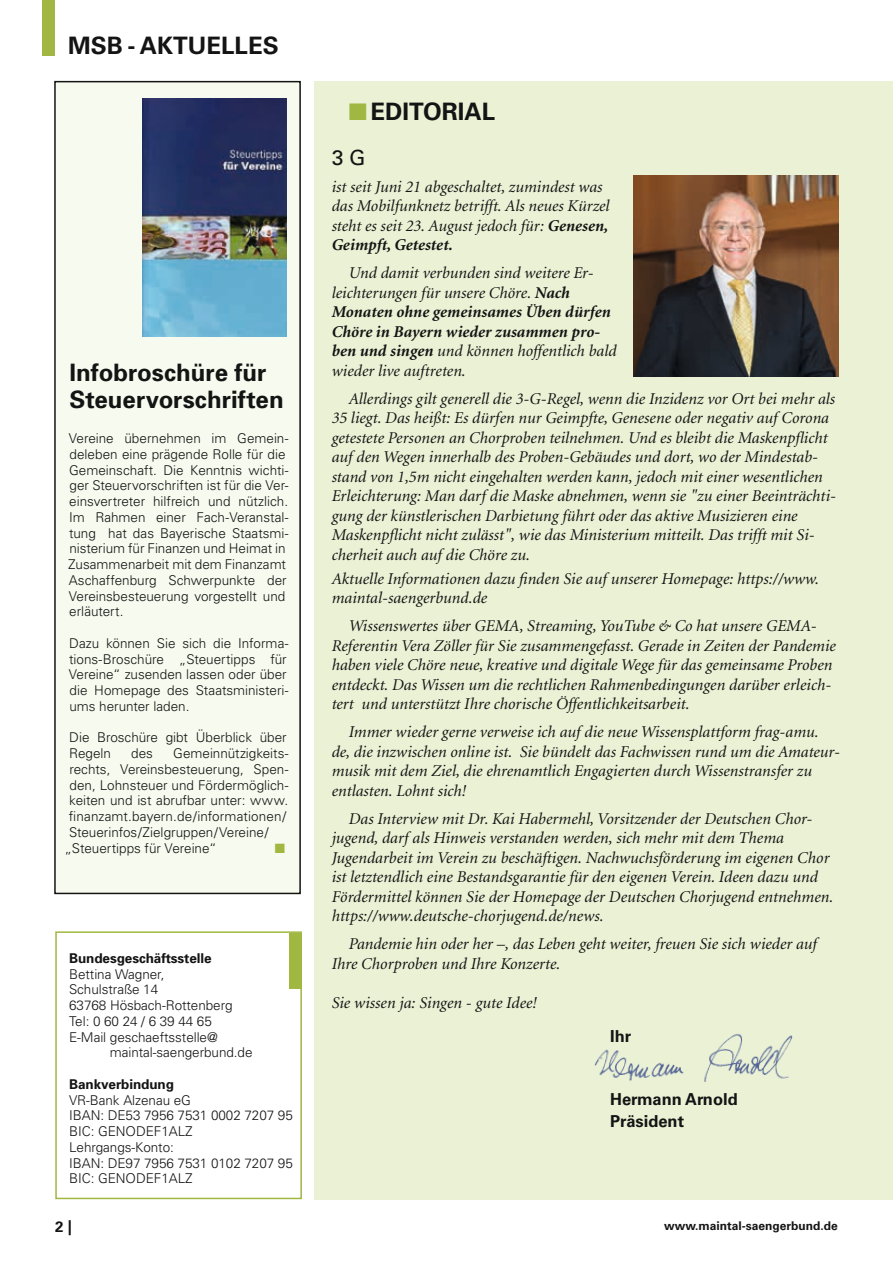
<style>
.page{position:relative;width:893px;height:1263px;background:#fff}
.page>*{position:absolute;margin:0;border:0;box-sizing:border-box;transform-origin:0 0}
.t1{font:700 24px/27px "Univers";color:#131413}
.t2{font:700 24px "Univers CE";color:#131413}
.t3{font:21px "Univers";color:#131413}
.t4{font:italic 16.5px/19.5px "Minion";color:#131413}
.t5{font:700 16.5px/22.5px "Univers CE";color:#131413}
.t6{font:700 15px "Univers CE";color:#131413}
.t7{font:300 13.5px/15.8px "Univers";letter-spacing:-.005em;color:#131413}
.t8{font:700 13.5px "Univers";letter-spacing:-.005em;color:#131413}
.t9{font:13.5px "Zapf Dingbats ITC";color:#a0b741}
.t10{font:700 12px "Univers CE";color:#131413}
.s1{color:#a0b741}
.s2{font-weight:700}
</style>
<div class="page">
<div style="left:315px;top:81px;width:578px;height:1118px;background:#ebf1d5"></div>
<div style="left:43px;top:0;width:12px;height:55px;background:#a0b741"></div>
<div style="left:55px;top:931px;width:247px;height:268px;background:#fff;border:2px solid #a0b741"></div>
<div style="left:289px;top:933px;width:13px;height:56px;background:#a0b741"></div>
<img style="left:634px;top:176px;width:204px;height:201px">
<img style="left:594px;top:1034px;width:199px;height:48px">
<div style="left:55px;top:82px;width:245px;height:811px;background:#f7faef"></div>
<div style="left:54px;top:81px;width:247px;height:813px;border:2px solid #131413"></div>
<img style="left:142px;top:98px;width:145px;height:238px">
<h1 class="t2" style="left:68px;top:32px;width:212px">MSB - AKTUELLES</h1>
<h1 class="t1" style="left:69px;top:359px;width:216px">Infobroschüre für<br>Steuervorschriften</h1>
<p class="t7" style="left:68px;top:430px;width:222px">Vereine übernehmen im Gemein&shy;deleben eine prägende Rolle für die Gemeinschaft. Die Kenntnis wichti&shy;ger Steuervorschriften ist für die Ver&shy;einsvertreter hilfreich und nützlich.<br>Im Rahmen einer Fach-Veranstal&shy;tung hat das Bayerische Staatsmi&shy;nisterium für Finanzen und Heimat in Zusammenarbeit mit dem Finanzamt Aschaffenburg Schwerpunkte der Vereinsbesteuerung vorgestellt und erläutert.</p>
<p class="t7" style="left:69px;top:635px;width:221px">Dazu können Sie sich die Informa&shy;tions-Broschüre „Steuertipps für<br>Vereine“ zusenden lassen oder über die Homepage des Staatsministeri&shy;ums herunter laden.</p>
<p class="t7" style="left:69px;top:730px;width:219px">Die Broschüre gibt Überblick über<br>Regeln</p>
<p class="t7" style="left:131px;top:745px;width:23px">des</p>
<p class="t7" style="left:173px;top:745px;width:117px">Gemeinnützigkeits-</p>
<p class="t7" style="left:69px;top:761px;width:221px">rechts, Vereinsbesteuerung, Spen-</p>
<p class="t7" style="left:70px;top:777px;width:221px">den, Lohnsteuer und Fördermöglich-</p>
<p class="t7" style="left:69px;top:793px;width:220px">keiten und ist abrufbar unter: www.</p>
<p class="t7" style="left:69px;top:808px;width:219px">finanzamt.bayern.de/informationen/</p>
<p class="t7" style="left:69px;top:824px;width:201px">Steuerinfos/Zielgruppen/Vereine/</p>
<p class="t7" style="left:64px;top:840px;width:154px">„Steuertipps für Vereine“</p>
<p class="t9" style="left:275px;top:842px;width:12px">■</p>
<p class="t8" style="left:69px;top:950px;width:144px">Bundesgeschäftsstelle</p>
<p class="t7" style="left:69px;top:966px;width:165px">Bettina Wagner,<br>Schulstraße 14<br>63768 Hösbach-Rottenberg<br>Tel: 0 60 24 / 6 39 44 65<br>E-Mail geschaeftsstelle@</p>
<p class="t7" style="left:110px;top:1045px;width:144px">maintal-saengerbund.de</p>
<p class="t8" style="left:69px;top:1076px;width:106px">Bankverbindung</p>
<p class="t7" style="left:69px;top:1092px;width:225px">VR-Bank Alzenau eG<br>IBAN: DE53 7956 7531 0002 7207 95<br>BIC: GENODEF1ALZ<br>Lehrgangs-Konto:<br>IBAN: DE97 7956 7531 0102 7207 95<br>BIC: GENODEF1ALZ</p>
<h1 class="t2" style="left:349px;top:98px;width:148px"><span class="s1">■</span> EDITORIAL</h1>
<p class="t3" style="left:332px;top:145px;width:35px">3 G</p>
<p class="t4" style="left:332px;top:177px;width:279px">ist seit Juni 21 abgeschaltet, zumindest was das Mobilfunknetz betrifft. Als neues Kürzel steht es seit 23. August jedoch für: <span class="s2">Genesen, Geimpft, Getestet.</span></p>
<p class="t4" style="left:332px;top:264px;width:286px;text-indent:17px">Und damit verbunden sind weitere Er&shy;leichterungen für unsere Chöre. <span class="s2">Nach Monaten ohne gemeinsames Üben dürfen Chöre in Bayern wieder zusammen pro&shy;ben und singen</span> und können hoffentlich bald wieder live auftreten.</p>
<p class="t4" style="left:332px;top:389px;width:506px;text-indent:17px">Allerdings gilt generell die 3-G-Regel, wenn die Inzidenz vor Ort bei mehr als 35 liegt. Das heißt: Es dürfen nur Geimpfte, Genesene oder negativ auf Corona getestete Personen an Chorproben teilnehmen. Und es bleibt die Maskenpflicht auf den Wegen innerhalb des Proben-Gebäudes und dort, wo der Mindestab&shy;stand von 1,5m nicht eingehalten werden kann, jedoch mit einer wesentlichen Erleichterung: Man darf die Maske abnehmen, wenn sie "zu einer Beeinträchti&shy;gung der künstlerischen Darbietung führt oder das aktive Musizieren eine Maskenpflicht nicht zulässt", wie das Ministerium mitteilt. Das trifft mit Si&shy;cherheit auch auf die Chöre zu.</p>
<p class="t4" style="left:332px;top:569px;width:489px">Aktuelle Informationen dazu finden Sie auf unserer Homepage: https://www. maintal-saengerbund.de</p>
<p class="t4" style="left:332px;top:617px;width:506px;text-indent:17px">Wissenswertes über GEMA, Streaming, YouTube &amp; Co hat unsere GEMA-Referentin Vera Zöller für Sie zusammengefasst. Gerade in Zeiten der Pandemie haben viele Chöre neue, kreative und digitale Wege für das gemeinsame Proben entdeckt. Das Wissen um die rechtlichen Rahmenbedingungen darüber erleich&shy;tert und unterstützt Ihre chorische Öffentlichkeitsarbeit.</p>
<p class="t4" style="left:332px;top:723px;width:510px;text-indent:17px">Immer wieder gerne verweise ich auf die neue Wissensplattform frag-amu. de, die inzwischen online ist. Sie bündelt das Fachwissen rund um die Amateur&shy;musik mit dem Ziel, die ehrenamtlich Engagierten durch Wissenstransfer zu entlasten. Lohnt sich!</p>
<p class="t4" style="left:332px;top:809px;width:503px;text-indent:17px">Das Interview mit Dr. Kai Habermehl, Vorsitzender der Deutschen Chor&shy;jugend, darf als Hinweis verstanden werden, sich mehr mit dem Thema Jugendarbeit im Verein zu beschäftigen. Nachwuchsförderung im eigenen Chor ist letztendlich eine Bestandsgarantie für den eigenen Verein. Ideen dazu und Fördermittel können Sie der Homepage der Deutschen Chorjugend entnehmen. https://www.deutsche-chorjugend.de/news.</p>
<p class="t4" style="left:332px;top:935px;width:487px;text-indent:17px">Pandemie hin oder her –, das Leben geht weiter, freuen Sie sich wieder auf<br>Ihre Chorproben und Ihre Konzerte.</p>
<p class="t4" style="left:332px;top:993px;width:207px">Sie wissen ja: Singen - gute Idee!</p>
<p class="t5" style="left:610px;top:1025px;width:23px">Ihr</p>
<p class="t5" style="left:610px;top:1088px;width:129px">Hermann Arnold<br>Präsident</p>
<p class="t6" style="left:55px;top:1218px;width:18px">2 |</p>
<p class="t10" style="left:664px;top:1218px;width:175px">www.maintal-saengerbund.de</p>
</div>
